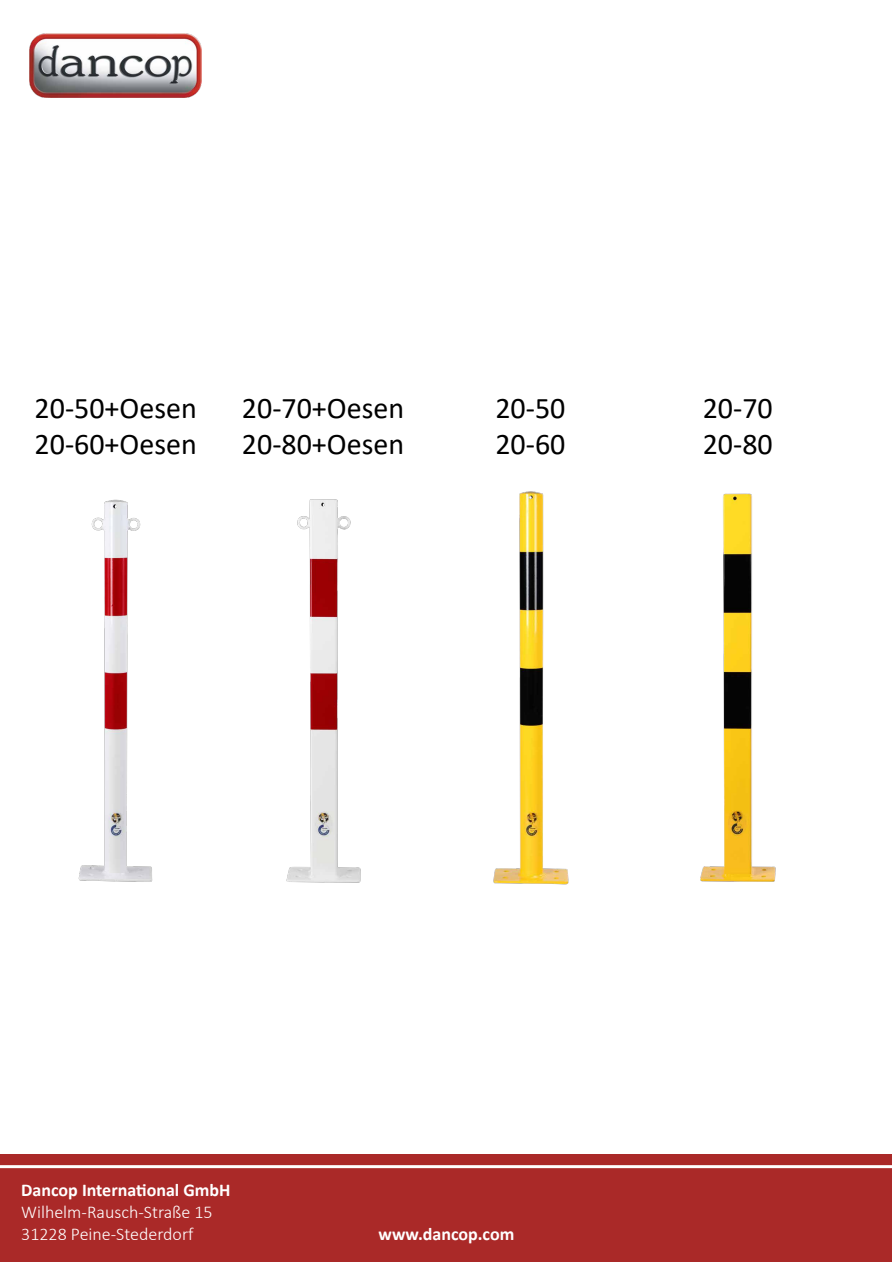
<style>
.page{position:relative;width:893px;height:1263px;background:#fff}
.page>*{position:absolute;margin:0;border:0;box-sizing:border-box;transform-origin:0 0}
.t1{font:30px/36px "Calibri";color:#000}
.t2{font:300 18px/21.6px "Calibri";color:#fff}
.t3{font:700 18px "Calibri";color:#fff}
</style>
<div class="page">
<div style="left:1px;top:1154px;width:891px;height:108px;background:#aa2928"></div>
<hr style="left:0;top:1165px;width:892px;height:3px;background:#fff">
<img style="left:30px;top:34px;width:172px;height:64px">
<img style="left:78px;top:499px;width:75px;height:383px">
<img style="left:286px;top:499px;width:75px;height:384px">
<img style="left:493px;top:491px;width:76px;height:394px">
<img style="left:700px;top:493px;width:76px;height:389px">
<p class="t1" style="left:35px;top:389px;width:164px">20-50+Oesen<br>20-60+Oesen</p>
<p class="t1" style="left:242px;top:389px;width:164px">20-70+Oesen<br>20-80+Oesen</p>
<p class="t1" style="left:495px;top:390px;width:72px">20-50<br>20-60</p>
<p class="t1" style="left:703px;top:390px;width:72px">20-70<br>20-80</p>
<p class="t3" style="left:21px;top:1178px;width:211px">Dancop International GmbH</p>
<p class="t2" style="left:21px;top:1201px;width:193px">Wilhelm-Rausch-Straße 15<br>31228 Peine-Stederdorf</p>
<p class="t3" style="left:379px;top:1221px;width:137px">www.dancop.com</p>
</div>
